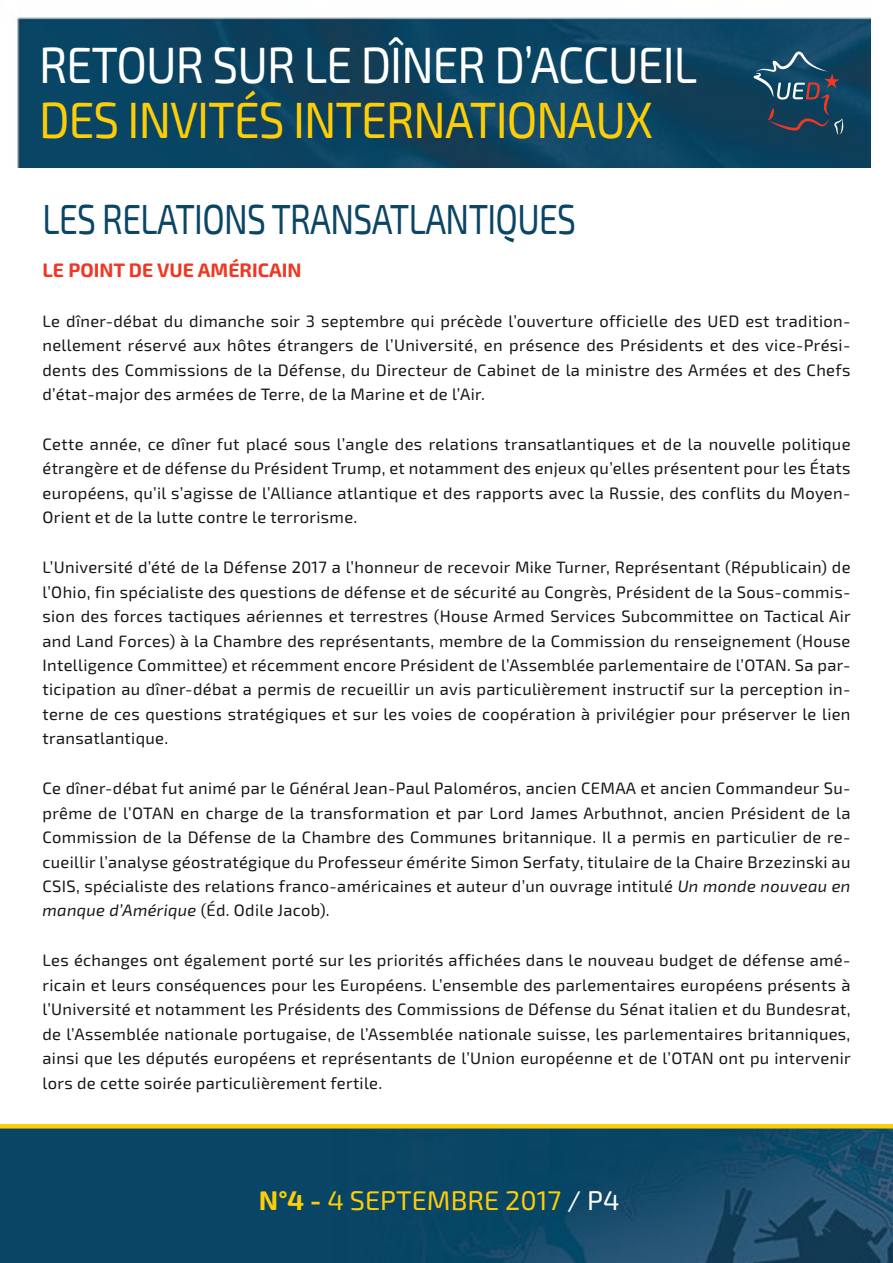
<style>
.page{position:relative;width:893px;height:1263px;background:#fff}
.page>*{position:absolute;margin:0;border:0;box-sizing:border-box;transform-origin:0 0}
.t1{font:51px "Exo 2";color:#fff;scale:.9 1}
.t2{font:51px "Exo 2";color:#fdce07;scale:.9 1}
.t3{font:42px "Exo 2";color:#0a4565;scale:.8 1}
.t4{font:27px "Exo 2";color:#fdce07}
.t5{font:700 19.5px "Exo 2";color:#ee3824}
.t6{font:16.5px/24.5px "Exo 2";letter-spacing:.02em;color:#161614;text-align:justify}
.s1{font-style:italic}
.s2{font-weight:700}
.s3{color:#fff}
</style>
<div class="page">
<img style="left:15px;top:16px;width:856px;height:152px">
<svg style="left:754px;top:51px;width:89px;height:83px;background:#2b4e66"></svg>
<svg style="left:0;top:1124px;width:893px;height:139px;background:#164c63"></svg>
<h1 class="t1" style="left:39px;top:35px;width:61px">Retour</h1>
<h1 class="t1" style="left:213px;top:35px;width:30px">sur</h1>
<h1 class="t1" style="left:304px;top:35px;width:139px">le dîner</h1>
<h1 class="t1" style="left:494px;top:35px;width:68px">d’accueil</h1>
<h1 class="t2" style="left:39px;top:90px;width:29px">des</h1>
<h1 class="t2" style="left:128px;top:90px;width:213px">invitésinternationau</h1>
<h1 class="t2" style="left:625px;top:90px;width:33px">x</h1>
<h2 class="t3" style="left:43px;top:194px;width:98px">Les relations</h2>
<h2 class="t3" style="left:271px;top:194px;width:25px">transatlanti</h2>
<h2 class="t3" style="left:496px;top:194px;width:51px">ques</h2>
<p class="t5" style="left:43px;top:258px;width:261px">LE POINT DE VUE AMÉRICAIN</p>
<p class="t6" style="left:43px;top:309px;width:809px">Le dîner-débat du dimanche soir 3 septembre qui précède l’ouverture officielle des UED est tradition&shy;nellement réservé aux hôtes étrangers de l’Université, en présence des Présidents et des vice-Prési&shy;dents des Commissions de la Défense, du Directeur de Cabinet de la ministre des Armées et des Chefs d’état-major des armées de Terre, de la Marine et de l’Air.</p>
<p class="t6" style="left:43px;top:432px;width:809px">Cette année, ce dîner fut placé sous l’angle des relations transatlantiques et de la nouvelle politique étrangère et de défense du Président Trump, et notamment des enjeux qu’elles présentent pour les États européens, qu’il s’agisse de l’Alliance atlantique et des rapports avec la Russie, des conflits du Moyen-Orient et de la lutte contre le terrorisme.</p>
<p class="t6" style="left:43px;top:555px;width:810px">L’Université d’été de la Défense 2017 a l’honneur de recevoir Mike Turner, Représentant (Républicain) de l’Ohio, fin spécialiste des questions de défense et de sécurité au Congrès, Président de la Sous-commis&shy;sion des forces tactiques aériennes et terrestres (House Armed Services Subcommittee on Tactical Air and Land Forces) à la Chambre des représentants, membre de la Commission du renseignement (House Intelligence Committee) et récemment encore Président de l’Assemblée parlementaire de l’OTAN. Sa par&shy;ticipation au dîner-débat a permis de recueillir un avis particulièrement instructif sur la perception in&shy;terne de ces questions stratégiques et sur les voies de coopération à privilégier pour préserver le lien transatlantique.</p>
<p class="t6" style="left:43px;top:776px;width:809px">Ce dîner-débat fut animé par le Général Jean-Paul Paloméros, ancien CEMAA et ancien Commandeur Su&shy;prême de l’OTAN en charge de la transformation et par Lord James Arbuthnot, ancien Président de la Commission de la Défense de la Chambre des Communes britannique. Il a permis en particulier de re&shy;cueillir l’analyse géostratégique du Professeur émérite Simon Serfaty, titulaire de la Chaire Brzezinski au CSIS, spécialiste des relations franco-américaines et auteur d’un ouvrage intitulé <span class="s1">Un monde nouveau en manque d’Amérique</span> (Éd. Odile Jacob).</p>
<p class="t6" style="left:43px;top:949px;width:810px">Les échanges ont également porté sur les priorités affichées dans le nouveau budget de défense amé&shy;ricain et leurs conséquences pour les Européens. L’ensemble des parlementaires européens présents à l’Université et notamment les Présidents des Commissions de Défense du Sénat italien et du Bundesrat, de l’Assemblée nationale portugaise, de l’Assemblée nationale suisse, les parlementaires britanniques, ainsi que les députés européens et représentants de l’Union européenne et de l’OTAN ont pu intervenir lors de cette soirée particulièrement fertile.</p>
<h3 class="t4" style="left:259px;top:1185px;width:124px"><span class="s2">N°4 -</span> 4 Septembre</h3>
<h3 class="t4" style="left:505px;top:1185px;width:116px">2017 <span class="s3">/ P4</span></h3>
</div>
